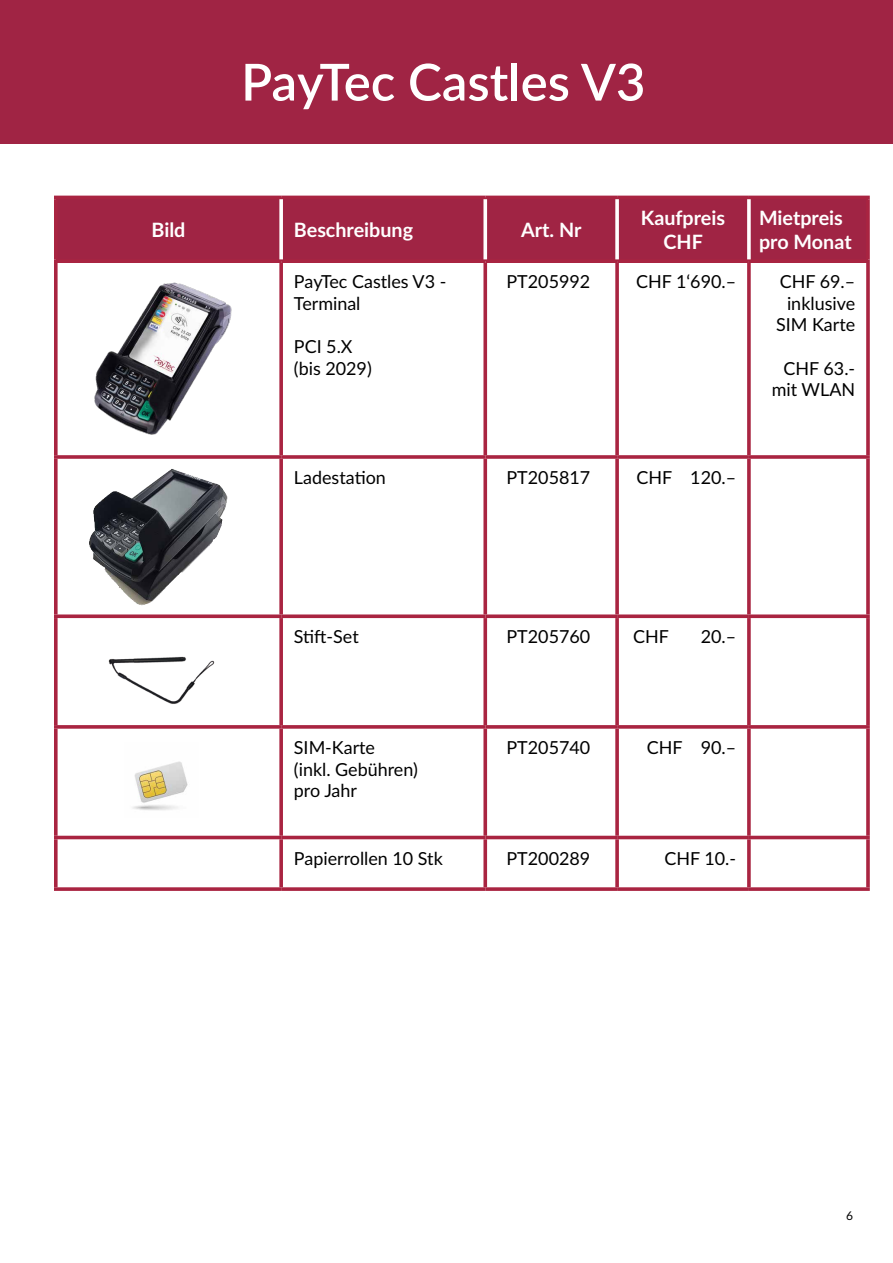
<style>
.page{position:relative;width:893px;height:1263px;background:#fff}
.page>*{position:absolute;margin:0;border:0;box-sizing:border-box;transform-origin:0 0}
.t1{font:600 51px "Lato";color:#fff}
.t2{font:700 19.8px/23.7px "Lato";color:#fff;text-align:center}
.t3{font:18px/21.6px "Lato";color:#000}
.t4{font:12px "Lato";color:#000}
</style>
<div class="page">
<div style="left:58px;top:199px;width:808px;height:60px;background:#a02444"></div>
<svg style="left:58px;top:263px;width:808px;height:624px"></svg>
<hr style="left:54px;top:196px;width:227px;height:3px;background:#a92441">
<hr style="left:54px;top:199px;width:4px;height:60px;background:#a92441">
<hr style="left:281px;top:196px;width:204px;height:3px;background:#a92441">
<hr style="left:485px;top:196px;width:132px;height:3px;background:#a92441">
<hr style="left:617px;top:196px;width:132px;height:3px;background:#a92441">
<hr style="left:749px;top:196px;width:121px;height:3px;background:#a92441">
<svg style="left:866px;top:199px;width:4px;height:60px"></svg>
<hr style="left:54px;top:259px;width:227px;height:4px;background:#a92441">
<svg style="left:54px;top:263px;width:4px;height:192px"></svg>
<hr style="left:281px;top:259px;width:204px;height:4px;background:#a92441">
<svg style="left:279px;top:263px;width:4px;height:192px"></svg>
<hr style="left:485px;top:259px;width:132px;height:4px;background:#a92441">
<svg style="left:483px;top:263px;width:4px;height:192px"></svg>
<hr style="left:617px;top:259px;width:132px;height:4px;background:#a92441">
<svg style="left:615px;top:263px;width:4px;height:192px"></svg>
<hr style="left:749px;top:259px;width:121px;height:4px;background:#a92441">
<svg style="left:747px;top:263px;width:4px;height:192px"></svg>
<svg style="left:866px;top:263px;width:4px;height:192px"></svg>
<svg style="left:54px;top:455px;width:227px;height:4px"></svg>
<svg style="left:54px;top:459px;width:4px;height:155px"></svg>
<svg style="left:281px;top:455px;width:204px;height:4px"></svg>
<svg style="left:279px;top:459px;width:4px;height:155px"></svg>
<svg style="left:485px;top:455px;width:132px;height:4px"></svg>
<svg style="left:483px;top:459px;width:4px;height:155px"></svg>
<svg style="left:617px;top:455px;width:132px;height:4px"></svg>
<svg style="left:615px;top:459px;width:4px;height:155px"></svg>
<svg style="left:749px;top:455px;width:121px;height:4px"></svg>
<svg style="left:747px;top:459px;width:4px;height:155px"></svg>
<svg style="left:866px;top:459px;width:4px;height:155px"></svg>
<svg style="left:54px;top:614px;width:227px;height:4px"></svg>
<svg style="left:54px;top:618px;width:4px;height:107px"></svg>
<svg style="left:281px;top:614px;width:204px;height:4px"></svg>
<svg style="left:279px;top:618px;width:4px;height:107px"></svg>
<svg style="left:485px;top:614px;width:132px;height:4px"></svg>
<svg style="left:483px;top:618px;width:4px;height:107px"></svg>
<svg style="left:617px;top:614px;width:132px;height:4px"></svg>
<svg style="left:615px;top:618px;width:4px;height:107px"></svg>
<svg style="left:749px;top:614px;width:121px;height:4px"></svg>
<svg style="left:747px;top:618px;width:4px;height:107px"></svg>
<svg style="left:866px;top:618px;width:4px;height:107px"></svg>
<svg style="left:54px;top:725px;width:227px;height:4px"></svg>
<svg style="left:54px;top:729px;width:4px;height:107px"></svg>
<svg style="left:281px;top:725px;width:204px;height:4px"></svg>
<svg style="left:279px;top:729px;width:4px;height:107px"></svg>
<svg style="left:485px;top:725px;width:132px;height:4px"></svg>
<svg style="left:483px;top:729px;width:4px;height:107px"></svg>
<svg style="left:617px;top:725px;width:132px;height:4px"></svg>
<svg style="left:615px;top:729px;width:4px;height:107px"></svg>
<svg style="left:749px;top:725px;width:121px;height:4px"></svg>
<svg style="left:747px;top:729px;width:4px;height:107px"></svg>
<svg style="left:866px;top:729px;width:4px;height:107px"></svg>
<hr style="left:54px;top:836px;width:227px;height:3px;background:#a92441">
<svg style="left:54px;top:839px;width:4px;height:48px"></svg>
<hr style="left:281px;top:836px;width:204px;height:3px;background:#a92441">
<svg style="left:279px;top:839px;width:4px;height:48px"></svg>
<hr style="left:485px;top:836px;width:132px;height:3px;background:#a92441">
<svg style="left:483px;top:839px;width:4px;height:48px"></svg>
<hr style="left:617px;top:836px;width:132px;height:3px;background:#a92441">
<svg style="left:615px;top:839px;width:4px;height:48px"></svg>
<hr style="left:749px;top:836px;width:121px;height:3px;background:#a92441">
<svg style="left:747px;top:839px;width:4px;height:48px"></svg>
<svg style="left:866px;top:839px;width:4px;height:48px"></svg>
<svg style="left:54px;top:887px;width:227px;height:4px"></svg>
<svg style="left:281px;top:887px;width:204px;height:4px"></svg>
<svg style="left:485px;top:887px;width:132px;height:4px"></svg>
<svg style="left:617px;top:887px;width:132px;height:4px"></svg>
<svg style="left:749px;top:887px;width:121px;height:4px"></svg>
<svg style="left:279px;top:199px;width:4px;height:60px"></svg>
<svg style="left:483px;top:199px;width:4px;height:60px"></svg>
<svg style="left:615px;top:199px;width:4px;height:60px"></svg>
<svg style="left:747px;top:199px;width:4px;height:60px"></svg>
<img style="left:83px;top:279px;width:157px;height:161px">
<img style="left:74px;top:464px;width:175px;height:146px">
<img style="left:103px;top:630px;width:117px;height:88px">
<img style="left:124px;top:743px;width:75px;height:74px">
<div style="left:0;top:0;width:893px;height:144px;background:#a02444"></div>
<h1 class="t1" style="left:241px;top:45px;width:406px">PayTec Castles V3</h1>
<p class="t2" style="left:152px;top:217px;width:35px">Bild</p>
<p class="t2" style="left:294px;top:217px;width:121px">Beschreibung</p>
<p class="t2" style="left:521px;top:217px;width:62px">Art. Nr</p>
<p class="t2" style="left:641px;top:205px;width:86px">Kaufpreis<br>CHF</p>
<p class="t2" style="left:759px;top:205px;width:94px;text-align:left">Mietpreis pro Monat</p>
<p class="t3" style="left:294px;top:270px;width:154px">PayTec Castles V3 -<br>Terminal</p>
<p class="t3" style="left:294px;top:335px;width:79px">PCI 5.X (bis 2029)</p>
<p class="t3" style="left:506px;top:270px;width:85px">PT205992</p>
<p class="t3" style="left:636px;top:270px;width:102px">CHF 1‘690.–</p>
<p class="t3" style="left:776px;top:270px;width:81px;text-align:right">CHF 69.– inklusive<br>SIM Karte</p>
<p class="t3" style="left:772px;top:356px;width:85px;text-align:right">CHF 63.- mit WLAN</p>
<p class="t3" style="left:294px;top:466px;width:93px">Ladestation</p>
<p class="t3" style="left:506px;top:466px;width:85px">PT205817</p>
<p class="t3" style="left:636px;top:466px;width:101px">CHF 120.–</p>
<p class="t3" style="left:294px;top:625px;width:66px">Stift-Set</p>
<p class="t3" style="left:506px;top:625px;width:85px">PT205760</p>
<p class="t3" style="left:633px;top:625px;width:37px">CHF</p>
<p class="t3" style="left:701px;top:625px;width:37px">20.–</p>
<p class="t3" style="left:294px;top:736px;width:125px">SIM-Karte<br>(inkl. Gebühren) pro Jahr</p>
<p class="t3" style="left:506px;top:736px;width:85px">PT205740</p>
<p class="t3" style="left:647px;top:736px;width:91px">CHF 90.–</p>
<p class="t3" style="left:294px;top:847px;width:150px">Papierrollen 10 Stk</p>
<p class="t3" style="left:506px;top:847px;width:85px">PT200289</p>
<p class="t3" style="left:664px;top:847px;width:73px">CHF 10.-</p>
<p class="t4" style="left:846px;top:1206px;width:8px">6</p>
</div>
